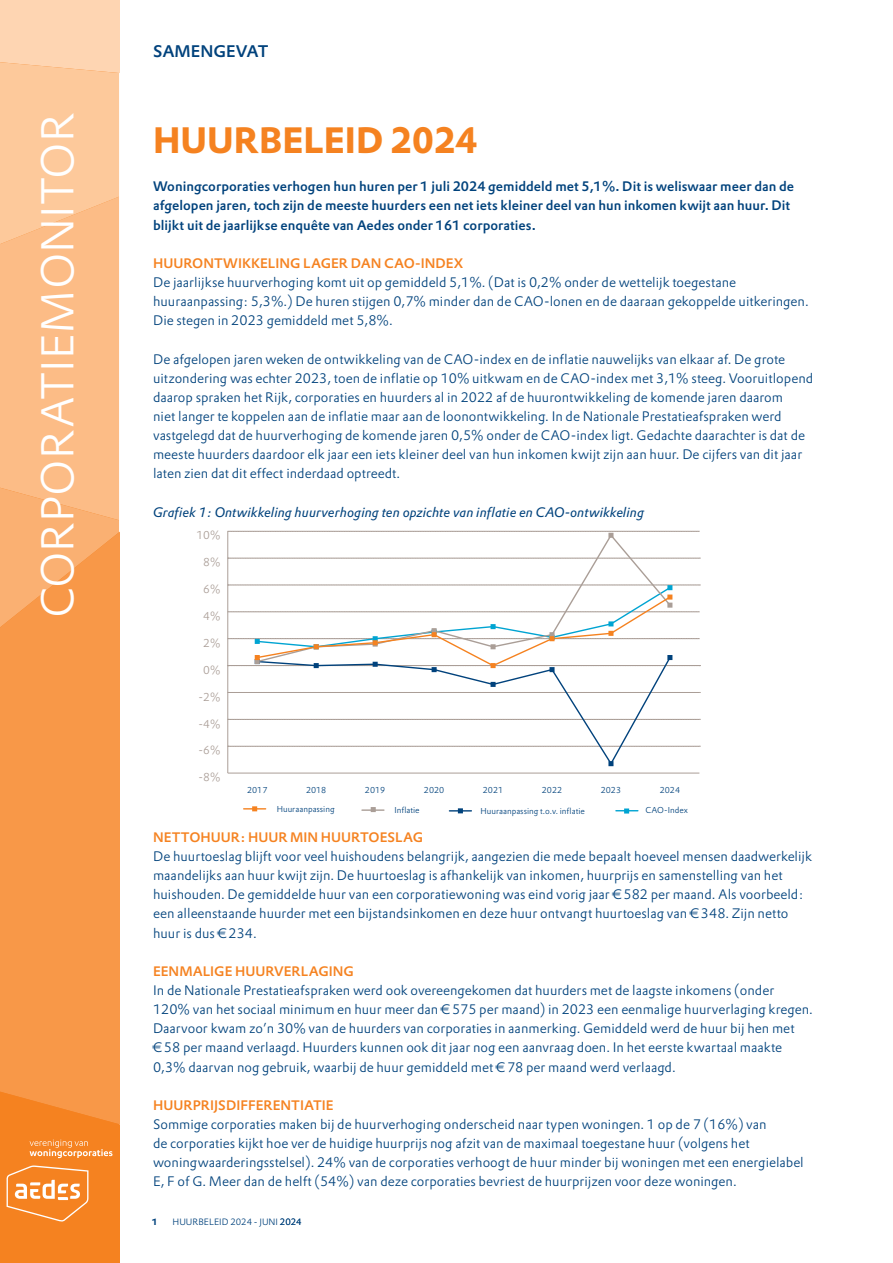
<style>
.page{position:relative;width:893px;height:1263px;background:#fff}
.page>*{position:absolute;margin:0;border:0;box-sizing:border-box;transform-origin:0 0}
.t1{font:300 45px "DTL Prokyon TOT";color:#fff}
.t2{font:700 36px "DTL Prokyon TOT";color:#f58220}
.t3{font:500 16.5px "DTL Prokyon TOT";color:#00427c}
.t4{font:300 13.5px/19.2px "DTL Prokyon TOT";color:#00427c}
.t5{font:500 13.5px/19.2px "DTL Prokyon TOT";color:#00427c}
.t6{font:500 13.5px "DTL Prokyon TOT";color:#f58220}
.t7{font:italic 13.5px "DTL Prokyon TOT";color:#00427c}
.t8{font:300 11.25px "DTL Prokyon TOT";color:#aa9e97}
.t9{font:300 9px "DTL Prokyon TOT";color:#00427c}
.t10{font:700 9px "DTL Prokyon TOT";color:#00427c}
.t11{font:300 8.4px "DTL Prokyon TOT";color:#00427c}
</style>
<div class="page">
<svg style="left:0;top:0;width:119px;height:523px;background:#fcc290"></svg>
<svg style="left:0;top:523px;width:119px;height:499px;background:#f89a4c"></svg>
<svg style="left:0;top:1022px;width:119px;height:241px;background:#f68e36"></svg>
<hr style="left:228px;top:531px;width:1px;height:242px;background:#aa9e97">
<hr style="left:228px;top:773px;width:471px;height:1px;background:#aa9e97">
<hr style="left:362px;top:809px;width:22px;height:2px;background:#aa9e97">
<svg style="left:616px;top:808px;width:22px;height:5px"></svg>
<svg style="left:449px;top:808px;width:22px;height:5px"></svg>
<svg style="left:371px;top:807px;width:5px;height:5px"></svg>
<svg style="left:244px;top:806px;width:22px;height:5px"></svg>
<svg style="left:228px;top:531px;width:472px;height:235px"></svg>
<h1 class="t1" style="left:29px;top:618px;width:507px;rotate:-90deg">CORPORATIEMONITOR</h1>
<p class="t3" style="left:153px;top:41px;width:117px">SAMENGEVAT</p>
<h2 class="t2" style="left:153px;top:117px;width:326px">HUURBELEID 2024</h2>
<p class="t5" style="left:153px;top:177px;width:643px">Woningcorporaties verhogen hun huren per 1 juli 2024 gemiddeld met 5,1%. Dit is weliswaar meer dan de afgelopen jaren, toch zijn de meeste huurders een net iets kleiner deel van hun inkomen kwijt aan huur. Dit blijkt uit de jaarlijkse enquête van Aedes onder 161 corporaties.</p>
<p class="t6" style="left:153px;top:254px;width:312px">HUURONTWIKKELING LAGER DAN CAO-INDEX</p>
<p class="t4" style="left:153px;top:273px;width:657px">De jaarlijkse huurverhoging komt uit op gemiddeld 5,1%. (Dat is 0,2% onder de wettelijk toegestane huuraanpassing: 5,3%.) De huren stijgen 0,7% minder dan de CAO-lonen en de daaraan gekoppelde uitkeringen.<br>Die stegen in 2023 gemiddeld met 5,8%.</p>
<p class="t4" style="left:153px;top:349px;width:662px">De afgelopen jaren weken de ontwikkeling van de CAO-index en de inflatie nauwelijks van elkaar af. De grote uitzondering was echter 2023, toen de inflatie op 10% uitkwam en de CAO-index met 3,1% steeg. Vooruitlopend daarop spraken het Rijk, corporaties en huurders al in 2022 af de huurontwikkeling de komende jaren daarom<br>niet langer te koppelen aan de inflatie maar aan de loonontwikkeling. In de Nationale Prestatieafspraken werd vastgelegd dat de huurverhoging de komende jaren 0,5% onder de CAO-index ligt. Gedachte daarachter is dat de meeste huurders daardoor elk jaar een iets kleiner deel van hun inkomen kwijt zijn aan huur. De cijfers van dit jaar laten zien dat dit effect inderdaad optreedt.</p>
<p class="t7" style="left:153px;top:503px;width:493px">Grafiek 1: Ontwikkeling huurverhoging ten opzichte van inflatie en CAO-ontwikkeling</p>
<p class="t8" style="left:196px;top:528px;width:25px">10%</p>
<p class="t8" style="left:203px;top:555px;width:19px">8%</p>
<p class="t8" style="left:203px;top:582px;width:19px">6%</p>
<p class="t8" style="left:203px;top:609px;width:19px">4%</p>
<p class="t8" style="left:203px;top:636px;width:19px">2%</p>
<p class="t8" style="left:203px;top:663px;width:19px">0%</p>
<p class="t8" style="left:199px;top:690px;width:23px">-2%</p>
<p class="t8" style="left:199px;top:716px;width:23px">-4%</p>
<p class="t8" style="left:199px;top:743px;width:23px">-6%</p>
<p class="t8" style="left:199px;top:770px;width:23px">-8%</p>
<p class="t11" style="left:247px;top:785px;width:22px">2017</p>
<p class="t11" style="left:306px;top:785px;width:22px">2018</p>
<p class="t11" style="left:365px;top:785px;width:22px">2019</p>
<p class="t11" style="left:424px;top:785px;width:22px">2020</p>
<p class="t11" style="left:483px;top:785px;width:22px">2021</p>
<p class="t11" style="left:542px;top:785px;width:22px">2022</p>
<p class="t11" style="left:601px;top:785px;width:22px">2023</p>
<p class="t11" style="left:660px;top:785px;width:22px">2024</p>
<p class="t11" style="left:277px;top:803px;width:59px">Huuraanpassing</p>
<p class="t11" style="left:394px;top:805px;width:27px">Inflatie</p>
<p class="t11" style="left:480px;top:806px;width:106px">Huuraanpassing t.o.v. inflatie</p>
<p class="t11" style="left:645px;top:805px;width:44px">CAO-Index</p>
<p class="t6" style="left:153px;top:828px;width:272px">NETTOHUUR: HUUR MIN HUURTOESLAG</p>
<p class="t4" style="left:153px;top:847px;width:660px">De huurtoeslag blijft voor veel huishoudens belangrijk, aangezien die mede bepaalt hoeveel mensen daadwerkelijk maandelijks aan huur kwijt zijn. De huurtoeslag is afhankelijk van inkomen, huurprijs en samenstelling van het huishouden. De gemiddelde huur van een corporatiewoning was eind vorig jaar € 582 per maand. Als voorbeeld: een alleenstaande huurder met een bijstandsinkomen en deze huur ontvangt huurtoeslag van € 348. Zijn netto huur is dus € 234.</p>
<p class="t6" style="left:153px;top:962px;width:202px">EENMALIGE HUURVERLAGING</p>
<p class="t4" style="left:153px;top:980px;width:661px">In de Nationale Prestatieafspraken werd ook overeengekomen dat huurders met de laagste inkomens (onder 120% van het sociaal minimum en huur meer dan € 575 per maand) in 2023 een eenmalige huurverlaging kregen.<br>Daarvoor kwam zo’n 30% van de huurders van corporaties in aanmerking. Gemiddeld werd de huur bij hen met<br>€ 58 per maand verlaagd. Huurders kunnen ook dit jaar nog een aanvraag doen. In het eerste kwartaal maakte 0,3% daarvan nog gebruik, waarbij de huur gemiddeld met € 78 per maand werd verlaagd.</p>
<p class="t6" style="left:153px;top:1096px;width:182px">HUURPRIJSDIFFERENTIATIE</p>
<p class="t4" style="left:153px;top:1114px;width:652px">Sommige corporaties maken bij de huurverhoging onderscheid naar typen woningen. 1 op de 7 (16%) van<br>de corporaties kijkt hoe ver de huidige huurprijs nog afzit van de maximaal toegestane huur (volgens het woningwaarderingsstelsel). 24% van de corporaties verhoogt de huur minder bij woningen met een energielabel E, F of G. Meer dan de helft (54%) van deze corporaties bevriest de huurprijzen voor deze woningen.</p>
<p class="t10" style="left:152px;top:1215px;width:7px">1</p>
<p class="t9" style="left:173px;top:1216px;width:131px">HUURBELEID 2024 - JUNI 2024</p>
</div>
